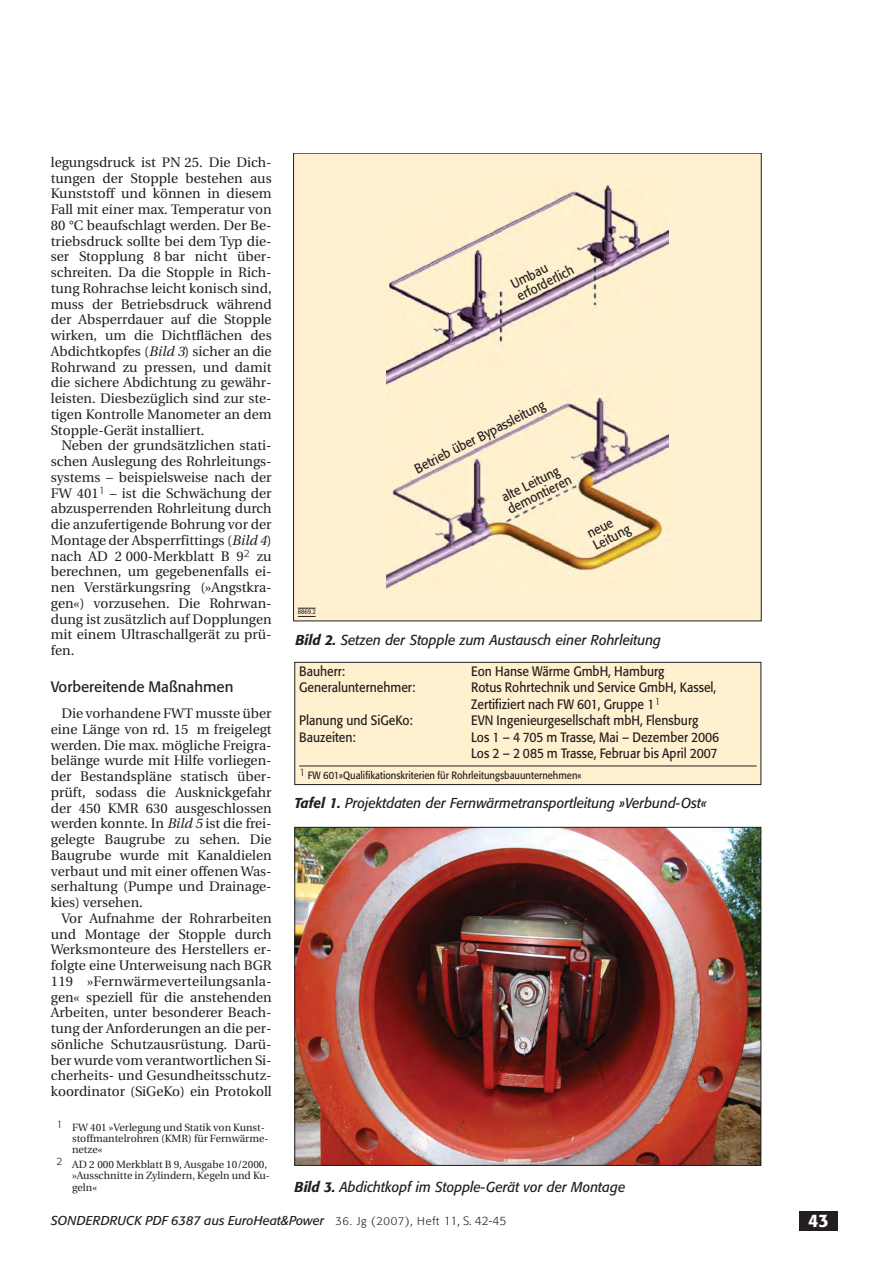
<style>
.page{position:relative;width:893px;height:1263px;background:#fff}
.page>*{position:absolute;margin:0;border:0;box-sizing:border-box;transform-origin:0 0}
.t1{font:500 18px "Formata";color:#fff}
.t2{font:15px "Formata";color:#231f20}
.t3{font:italic 14.25px "Formata";color:#231f20;scale:.95 1}
.t4{font:13.8px/15.8px "Utopia";color:#231f20;text-align:justify}
.t5{font:13.5px/13.5px "Formata";color:#231f20;scale:.9 1}
.t6{font:italic 12.75px "Formata";color:#231f20}
.t7{font:10.5px/11.1px "Utopia";color:#231f20}
.t8{font:10.5px "Formata";color:#231f20;scale:.9 1}
.t9{font:6.75px "Formata";color:#231f20;scale:.85 1}
.s1{font-style:italic}
.s2{font-weight:500}
.s3{font-weight:300;font-style:normal;font-size:11.25px}
.s4{font-weight:300;font-style:normal;font-size:12px}
</style>
<div class="page">
<div style="left:799px;top:1212px;width:39px;height:19px;background:#231f20"></div>
<div style="left:295px;top:662px;width:466px;height:123px;background:#fff0cf"></div>
<hr style="left:299px;top:766px;width:457px;height:1px;background:#231f20">
<div style="left:295px;top:662px;width:466px;height:123px;border:1px solid #231f20"></div>
<div style="left:293px;top:153px;width:468px;height:468px;background:#fff0cf"></div>
<img style="left:387px;top:185px;width:282px;height:404px">
<svg style="left:298px;top:616px;width:18px;height:1px"></svg>
<svg style="left:298px;top:608px;width:18px;height:1px"></svg>
<img style="left:297px;top:829px;width:462px;height:335px">
<div style="left:295px;top:827px;width:466px;height:339px;border:1px solid #231f20"></div>
<p class="t4" style="left:51px;top:155px;width:222px">legungsdruck ist PN 25. Die Dich&shy;tungen der Stopple bestehen aus Kunststoff und können in diesem Fall mit einer max. Temperatur von 80 °C beaufschlagt werden. Der Be&shy;triebsdruck sollte bei dem Typ die&shy;ser Stopplung 8 bar nicht über&shy;schreiten. Da die Stopple in Rich&shy;tung Rohrachse leicht konisch sind, muss der Betriebsdruck während der Absperrdauer auf die Stopple wirken, um die Dichtflächen des Abdichtkopfes (<span class="s1">Bild 3</span>) sicher an die Rohrwand zu pressen, und damit die sichere Abdichtung zu gewähr&shy;leisten. Diesbezüglich sind zur ste&shy;tigen Kontrolle Manometer an dem Stopple-Gerät installiert.</p>
<p class="t4" style="left:51px;top:439px;width:222px;text-indent:11px">Neben der grundsätzlichen stati&shy;schen Auslegung des Rohrleitungs&shy;systems – beispielsweise nach der FW 401<sup>1</sup> – ist die Schwächung der abzusperrenden Rohrleitung durch die anzufertigende Bohrung vor der Montage der Absperrfittings (<span class="s1">Bild 4</span>) nach AD 2 000-Merkblatt B 9<sup>2</sup> zu berechnen, um gegebenenfalls ei&shy;nen Verstärkungsring (»Angstkra&shy;gen«) vorzusehen. Die Rohrwan&shy;dung ist zusätzlich auf Dopplungen mit einem Ultraschallgerät zu prü&shy;fen.</p>
<p class="t2" style="left:51px;top:680px;width:184px">Vorbereitende Maßnahmen</p>
<p class="t4" style="left:51px;top:707px;width:222px;text-indent:11px">Die vorhandene FWT musste über eine Länge von rd. 15 m freigelegt werden. Die max. mögliche Freigra&shy;belänge wurde mit Hilfe vorliegen&shy;der Bestandspläne statisch über&shy;prüft, sodass die Ausknickgefahr der 450 KMR 630 ausgeschlossen werden konnte. In <span class="s1">Bild 5</span> ist die frei&shy;gelegte Baugrube zu sehen. Die Baugrube wurde mit Kanaldielen verbaut und mit einer offenen Was&shy;serhaltung (Pumpe und Drainage&shy;kies) versehen.</p>
<p class="t4" style="left:51px;top:911px;width:222px;text-indent:11px">Vor Aufnahme der Rohrarbeiten und Montage der Stopple durch Werksmonteure des Herstellers er&shy;folgte eine Unterweisung nach BGR 119 »Fernwärmeverteilungsanla&shy;gen« speziell für die anstehenden Arbeiten, unter besonderer Beach&shy;tung der Anforderungen an die per&shy;sönliche Schutzausrüstung. Darü&shy;ber wurde vom verantwortlichen Si&shy;cherheits- und Gesundheitsschutz&shy;koordinator (SiGeKo) ein Protokoll</p>
<p class="t7" style="left:72px;top:1123px;width:198px;text-indent:-16px"><sup>1</sup> FW 401 »Verlegung und Statik von Kunst&shy;stoffmantelrohren (KMR) für Fernwärme&shy;netze«</p>
<p class="t7" style="left:72px;top:1160px;width:199px;text-indent:-16px"><sup>2</sup> AD 2 000 Merkblatt B 9, Ausgabe 10/2000, »Ausschnitte in Zylindern, Kegeln und Ku&shy;geln«</p>
<p class="t5" style="left:509px;top:280px;width:70px;rotate:-27deg">Umbau erforderlich</p>
<p class="t9" style="left:298px;top:609px;width:23px">8869.2</p>
<p class="t5" style="left:413px;top:464px;width:162px;rotate:-27deg">Betrieb über Bypassleitung</p>
<p class="t5" style="left:500px;top:493px;width:79px;rotate:-27deg">alte Leitung demontieren</p>
<p class="t5" style="left:585px;top:529px;width:46px;rotate:-27deg">neue<br>Leitung</p>
<p class="t3" style="left:296px;top:634px;width:386px"><span class="s2">Bild 2.</span> Setzen der Stopple zum Austausch einer Rohrleitung</p>
<p class="t5" style="left:299px;top:665px;width:53px">Bauherr:</p>
<p class="t5" style="left:471px;top:665px;width:216px">Eon Hanse Wärme GmbH, Hamburg</p>
<p class="t5" style="left:299px;top:682px;width:131px">Generalunternehmer:</p>
<p class="t5" style="left:471px;top:680px;width:274px;line-height:16.5px">Rotus Rohrtechnik und Service GmbH, Kassel,<br>Zertifiziert nach FW 601, Gruppe 1<sup>1</sup></p>
<p class="t5" style="left:299px;top:715px;width:128px">Planung und SiGeKo:</p>
<p class="t5" style="left:471px;top:715px;width:254px">EVN Ingenieurgesellschaft mbH, Flensburg</p>
<p class="t5" style="left:299px;top:731px;width:64px">Bauzeiten:</p>
<p class="t5" style="left:471px;top:730px;width:277px;line-height:16.5px">Los 1 – 4 705 m Trasse, Mai – Dezember 2006<br>Los 2 – 2 085 m Trasse, Februar bis April 2007</p>
<p class="t8" style="left:299px;top:771px;width:315px"><sup>1</sup> FW 601»Qualifikationskriterien für Rohrleitungsbauunternehmen«</p>
<p class="t3" style="left:295px;top:797px;width:435px"><span class="s2">Tafel 1.</span> Projektdaten der Fernwärmetransportleitung »Verbund-Ost«</p>
<p class="t3" style="left:295px;top:1181px;width:350px"><span class="s2">Bild 3.</span> Abdichtkopf im Stopple-Gerät vor der Montage</p>
<p class="t6" style="left:51px;top:1215px;width:457px">SONDERDRUCK PDF 6387 aus EuroHeat&amp;Power <span class="s3">36. Jg (2007), Heft</span> <span class="s4">11, S. 42-45</span></p>
<h1 class="t1" style="left:808px;top:1213px;width:22px">43</h1>
</div>
